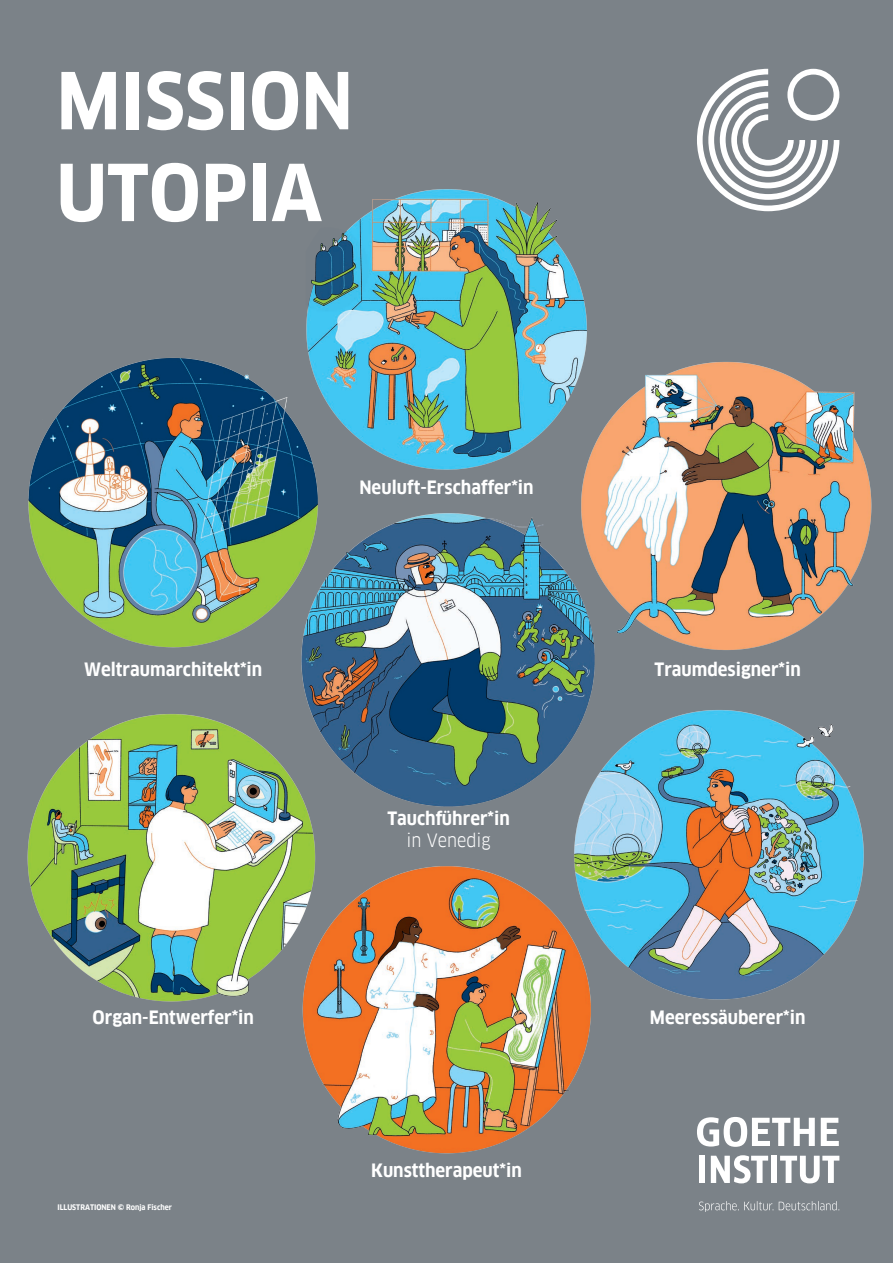
<style>
.page{position:relative;width:893px;height:1263px;background:#7b8288}
.page>*{position:absolute;margin:0;border:0;box-sizing:border-box;transform-origin:0 0}
.t1{font:700 76.5px "Goethe FF Clan";color:#fff}
.t2{font:700 18px "Goethe FF Clan";color:#fff}
.t3{font:18px "Goethe FF Clan";color:#fff}
.t4{font:700 7.5px "Goethe FF Clan";color:#fff}
</style>
<div class="page">
<img style="left:301px;top:513px;width:294px;height:294px">
<img style="left:581px;top:362px;width:291px;height:290px">
<img style="left:28px;top:358px;width:290px;height:290px">
<img style="left:27px;top:713px;width:289px;height:289px">
<img style="left:305px;top:189px;width:283px;height:282px">
<img style="left:573px;top:709px;width:291px;height:291px">
<img style="left:302px;top:865px;width:289px;height:289px">
<svg style="left:697px;top:69px;width:142px;height:142px"></svg>
<svg style="left:697px;top:1117px;width:118px;height:30px"></svg>
<svg style="left:821px;top:1118px;width:18px;height:28px"></svg>
<div style="left:699px;top:1156px;width:6px;height:27px;background:#fff"></div>
<svg style="left:711px;top:1155px;width:57px;height:28px"></svg>
<div style="left:771px;top:1156px;width:6px;height:27px;background:#fff"></div>
<svg style="left:780px;top:1156px;width:59px;height:27px"></svg>
<svg style="left:699px;top:1201px;width:140px;height:11px"></svg>
<p class="t1" style="left:56px;top:57px;width:298px">MISSION</p>
<p class="t1" style="left:56px;top:149px;width:267px">UTOPIA</p>
<p class="t2" style="left:84px;top:659px;width:180px">Weltraumarchitekt*in</p>
<p class="t2" style="left:359px;top:477px;width:176px">Neuluft-Erschaffer*in</p>
<p class="t2" style="left:387px;top:808px;width:124px">Tauchführer*in</p>
<p class="t3" style="left:407px;top:830px;width:86px">in Venedig</p>
<p class="t2" style="left:654px;top:659px;width:148px">Traumdesigner*in</p>
<p class="t2" style="left:93px;top:1007px;width:163px">Organ-Entwerfer*in</p>
<p class="t2" style="left:650px;top:1007px;width:157px">Meeressäuberer*in</p>
<p class="t4" style="left:57px;top:1202px;width:116px">ILLUSTRATIONEN © Ronja Fischer</p>
<p class="t2" style="left:371px;top:1160px;width:152px">Kunsttherapeut*in</p>
</div>
